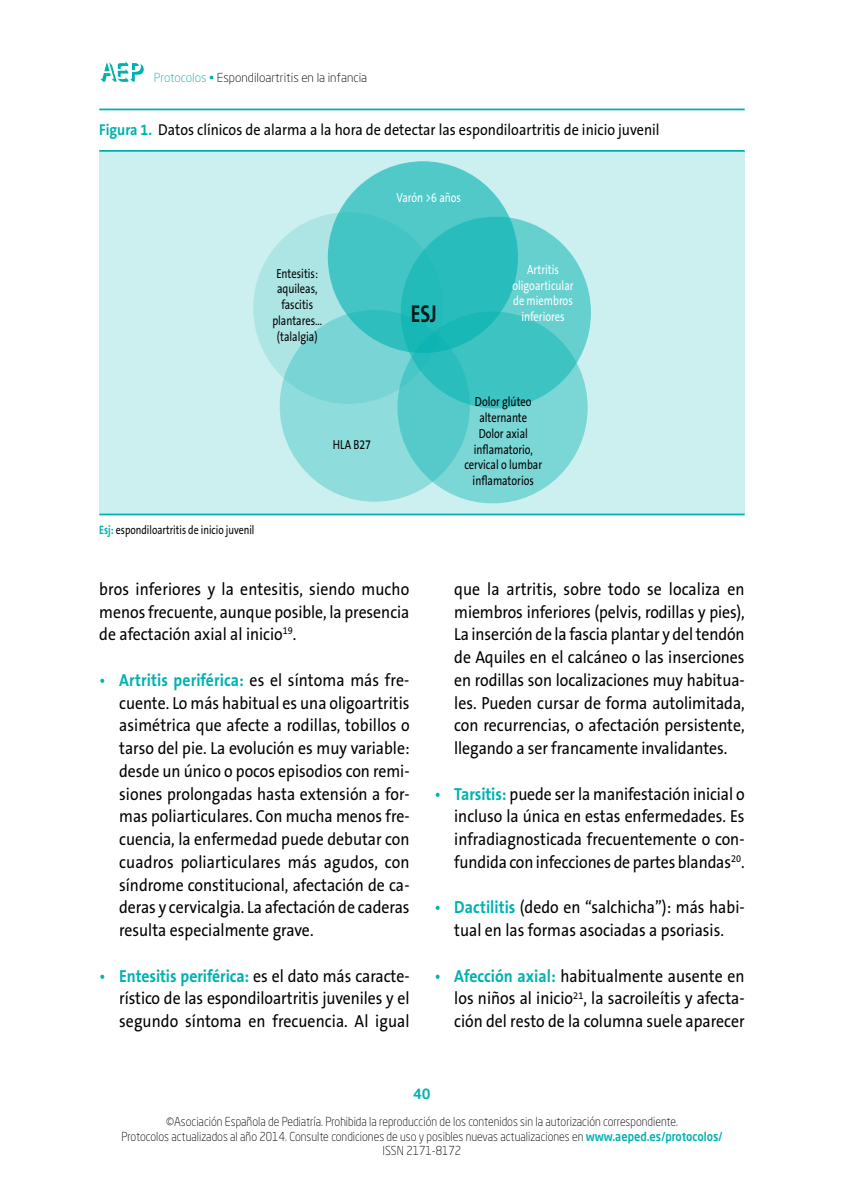
<style>
.page{position:relative;width:844px;height:1191px;background:#fff}
.page>*{position:absolute;margin:0;border:0;box-sizing:border-box;transform-origin:0 0}
.t1{font:700 24.5px "The Sans B7";color:#000;scale:.8 1}
.t2{font:17.5px/22.8px "The Sans B5 Plain";color:#000;text-align:justify;scale:.9 1}
.t3{font:700 17.5px "The Sans B7";letter-spacing:-.005em;color:#00b1b0;scale:.9 1}
.t4{font:15.75px "The Sans B5 Plain";color:#000;scale:.9 1}
.t5{font:500 14px "Neo Sans Std";color:#00b1b0}
.t6{font:13.12px/15.8px "The Sans B5 Plain";color:#000;text-align:center;scale:.8 1}
.t7{font:13.12px/15.8px "The Sans B5 Plain";color:#fff;text-align:center;scale:.8 1}
.t8{font:300 12.25px/14.7px "Neo Sans Std";color:#000;text-align:center;scale:.9 1}
.t9{font:300 12.25px "Neo Sans Std";color:#000}
.t10{font:12.25px "The Sans B5 Plain";color:#000;scale:.8 1}
.s1{color:#00b1b0}
.s2{font-family:"The Sans B7";font-weight:700;color:#00b1b0}
.s3{font-family:"The Sans B5 Plain";font-weight:400}
.s4{font-family:"The Sans B5 Plain";font-weight:400;color:#000}
.s5{font-weight:500;color:#00b1b0}
</style>
<div class="page">
<svg style="left:100px;top:61px;width:44px;height:21px"></svg>
<div style="left:99px;top:150px;width:645px;height:363px;background:#ccefef"></div>
<hr style="left:99px;top:109px;width:645px;height:1px;background:#00b1b0">
<hr style="left:99px;top:150px;width:645px;height:2px;background:#00b1b0">
<hr style="left:99px;top:513px;width:645px;height:2px;background:#00b1b0">
<div style="left:328px;top:162px;width:189px;height:190px;background:#51c9c9;border-radius:50%"></div>
<div style="left:280px;top:310px;width:189px;height:191px;background:#8fdcdc;border-radius:50%"></div>
<svg style="left:401px;top:217px;width:189px;height:191px;background:#46c6c5"></svg>
<svg style="left:398px;top:312px;width:189px;height:191px;background:#58cbcb"></svg>
<svg style="left:254px;top:213px;width:188px;height:190px"></svg>
<p class="t9" style="left:154px;top:70px;width:215px"><span class="s1">Protocolos •</span> Espondiloartritis en la infancia</p>
<p class="t4" style="left:99px;top:121px;width:623px"><span class="s2">Figura 1.</span> Datos clínicos de alarma a la hora de detectar las espondiloartritis de inicio juvenil</p>
<p class="t6" style="left:272px;top:266px;width:64px">Entesitis: aquileas, fascitis plantares… (talalgia)</p>
<p class="t10" style="left:99px;top:523px;width:195px"><span class="s2">Esj:</span> espondiloartritis de inicio juvenil</p>
<p class="t6" style="left:332px;top:437px;width:49px">HLA B27</p>
<p class="t7" style="left:396px;top:190px;width:82px">Varón &gt;6 años</p>
<h1 class="t1" style="left:411px;top:300px;width:34px">ESJ</h1>
<p class="t7" style="left:512px;top:262px;width:78px">Artritis oligoarticular de miembros inferiores</p>
<p class="t6" style="left:464px;top:394px;width:99px">Dolor glúteo alternante<br>Dolor axial inflamatorio, cervical o lumbar inflamatorios</p>
<p class="t2" style="left:99px;top:578px;width:346px">bros inferiores y la entesitis, siendo mucho menos frecuente, aunque posible, la presencia de afectación axial al inicio<sup>19</sup>.</p>
<p class="t3" style="left:99px;top:670px;width:346px"><span class="s3">•</span> Artritis periférica: <span class="s4">es el síntoma más fre-</span></p>
<p class="t2" style="left:119px;top:692px;width:324px">cuente. Lo más habitual es una oligoartritis asimétrica que afecte a rodillas, tobillos o tarso del pie. La evolución es muy variable: desde un único o pocos episodios con remi&shy;siones prolongadas hasta extensión a for&shy;mas poliarticulares. Con mucha menos fre&shy;cuencia, la enfermedad puede debutar con cuadros poliarticulares más agudos, con síndrome constitucional, afectación de ca&shy;deras y cervicalgia. La afectación de caderas resulta especialmente grave.</p>
<p class="t3" style="left:99px;top:966px;width:346px"><span class="s3">•</span> Entesitis periférica: <span class="s4">es el dato más caracte-</span></p>
<p class="t2" style="left:119px;top:987px;width:324px">rístico de las espondiloartritis juveniles y el segundo síntoma en frecuencia. Al igual</p>
<p class="t2" style="left:454px;top:578px;width:324px">que la artritis, sobre todo se localiza en miembros inferiores (pelvis, rodillas y pies), La inserción de la fascia plantar y del tendón de Aquiles en el calcáneo o las inserciones en rodillas son localizaciones muy habitua&shy;les. Pueden cursar de forma autolimitada, con recurrencias, o afectación persistente, llegando a ser francamente invalidantes.</p>
<p class="t2" style="left:454px;top:783px;width:324px;text-indent:-20px"><span class="s1">•</span> <span class="s2">Tarsitis:</span> puede ser la manifestación inicial o incluso la única en estas enfermedades. Es infradiagnosticada frecuentemente o con&shy;fundida con infecciones de partes blandas<sup>20</sup>.</p>
<p class="t2" style="left:434px;top:896px;width:346px;text-align:center"><span class="s1">•</span> <span class="s2">Dactilitis</span> (dedo en “salchicha”): más habi&shy;tual en las formas asociadas a psoriasis.</p>
<p class="t2" style="left:454px;top:965px;width:324px;text-indent:-20px"><span class="s1">•</span> <span class="s2">Afección axial:</span> habitualmente ausente en los niños al inicio<sup>21</sup>, la sacroileítis y afecta&shy;ción del resto de la columna suele aparecer</p>
<p class="t5" style="left:413px;top:1085px;width:19px">40</p>
<p class="t8" style="left:121px;top:1114px;width:669px">©Asociación Española de Pediatría. Prohibida la reproducción de los contenidos sin la autorización correspondiente.<br>Protocolos actualizados al año 2014. Consulte condiciones de uso y posibles nuevas actualizaciones en <span class="s5">www.aeped.es/protocolos/<br></span>ISSN 2171-8172</p>
</div>
